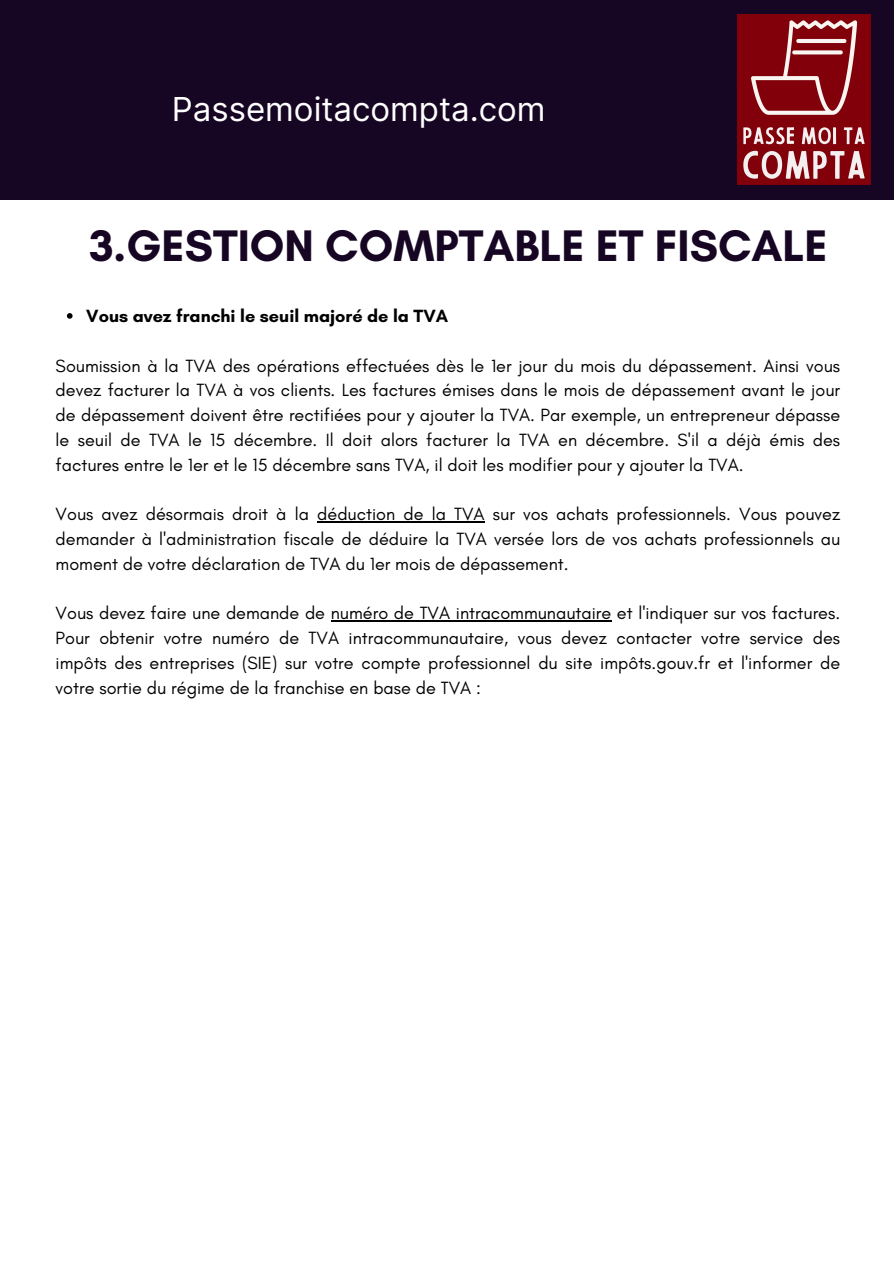
<style>
.page{position:relative;width:894px;height:1264px;background:#fff}
.page>*{position:absolute;margin:0;border:0;box-sizing:border-box;transform-origin:0 0}
.t1{font:700 45px "Glacial Indifference";color:#160624}
.t2{font:33px "Inter";color:#fff}
.t3{font:18px/24.8px "Glacial Indifference";color:#000;text-align:justify}
.t4{font:700 18px "Glacial Indifference";color:#000}
</style>
<div class="page">
<div style="left:0;top:0;width:893px;height:199px;background:#160624"></div>
<img style="left:737px;top:15px;width:133px;height:170px">
<svg style="left:67px;top:313px;width:5px;height:6px"></svg>
<hr style="left:317px;top:521px;width:167px;height:1px;background:#000">
<hr style="left:331px;top:620px;width:280px;height:1px;background:#000">
<p class="t2" style="left:172px;top:89px;width:375px">Passemoitacompta.com</p>
<p class="t1" style="left:89px;top:218px;width:739px">3.GESTION COMPTABLE ET FISCALE</p>
<p class="t4" style="left:86px;top:305px;width:363px">Vous avez franchi le seuil majoré de la TVA</p>
<h1 class="t3" style="left:56px;top:353px;width:785px">Soumission à la TVA des opérations effectuées dès le 1er jour du mois du dépassement. Ainsi vous devez facturer la TVA à vos clients. Les factures émises dans le mois de dépassement avant le jour de dépassement doivent être rectifiées pour y ajouter la TVA. Par exemple, un entrepreneur dépasse le seuil de TVA le 15 décembre. Il doit alors facturer la TVA en décembre. S'il a déjà émis des factures entre le 1er et le 15 décembre sans TVA, il doit les modifier pour y ajouter la TVA.</h1>
<p class="t3" style="left:56px;top:501px;width:785px">Vous avez désormais droit à la déduction de la TVA sur vos achats professionnels. Vous pouvez demander à l'administration fiscale de déduire la TVA versée lors de vos achats professionnels au moment de votre déclaration de TVA du 1er mois de dépassement.</p>
<p class="t3" style="left:56px;top:600px;width:785px">Vous devez faire une demande de numéro de TVA intracommunautaire et l'indiquer sur vos factures.<br>Pour obtenir votre numéro de TVA intracommunautaire, vous devez contacter votre service des impôts des entreprises (SIE) sur votre compte professionnel du site impôts.gouv.fr et l'informer de votre sortie du régime de la franchise en base de TVA :</p>
</div>
